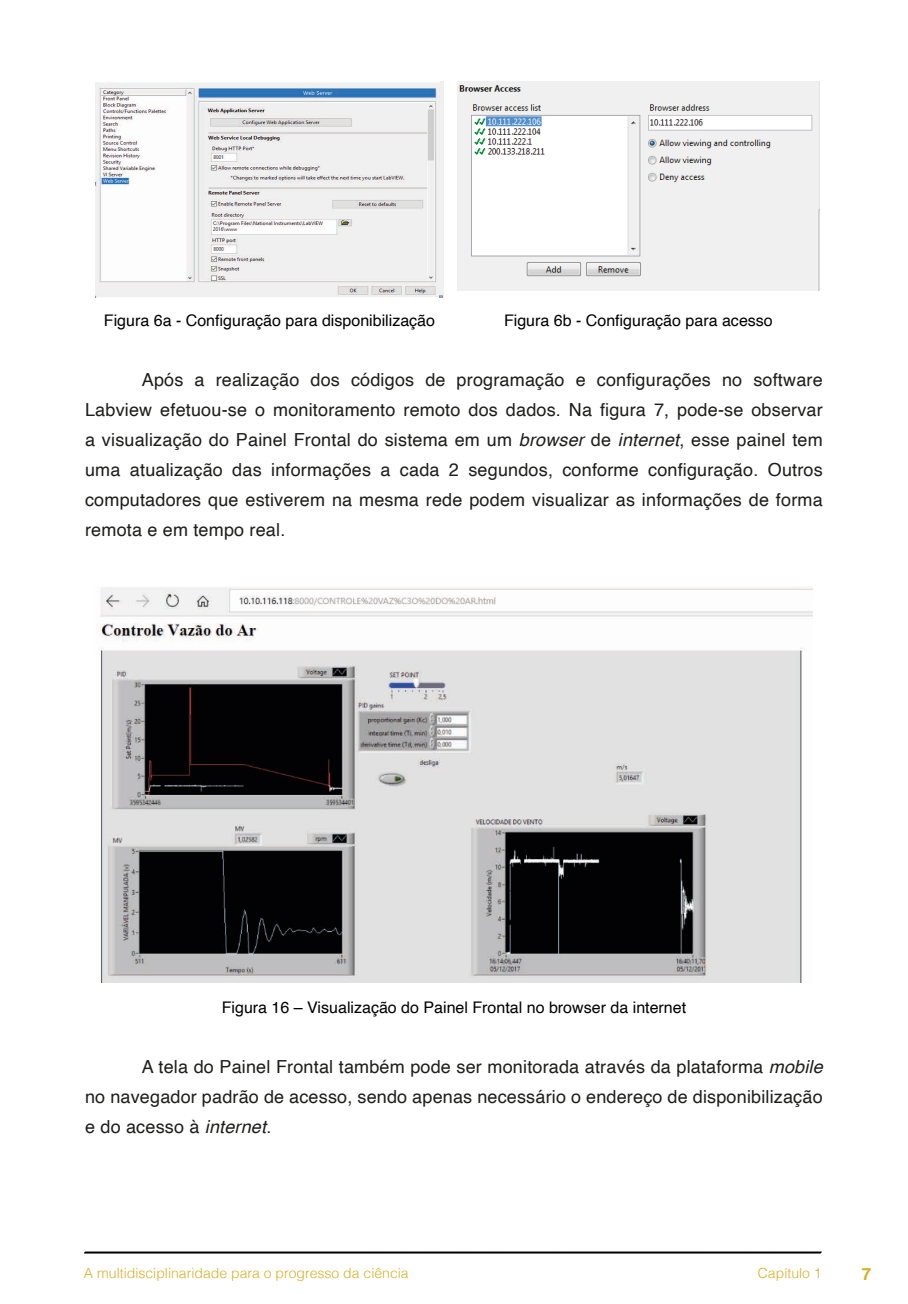
<style>
.page{position:relative;width:908px;height:1304px;background:#fff}
.page>*{position:absolute;margin:0;border:0;box-sizing:border-box;transform-origin:0 0}
.t1{font:18px/30px "Helvetica";letter-spacing:.01em;color:#1d1d1b;text-align:justify}
.t2{font:700 16.8px "Helvetica";color:#d9af2a}
.t3{font:16px "Helvetica";color:#000}
.t4{font:300 14px "Helvetica";color:#d9af2a}
.s1{font-style:italic}
</style>
<div class="page">
<svg style="left:84px;top:1251px;width:737px;height:3px;background:#515151"></svg>
<img style="left:95px;top:82px;width:348px;height:216px">
<img style="left:457px;top:82px;width:362px;height:209px">
<img style="left:95px;top:587px;width:717px;height:395px">
<p class="t3" style="left:104px;top:308px;width:332px">Figura 6a - Configuração para disponibilização</p>
<p class="t3" style="left:503px;top:308px;width:270px">Figura 6b - Configuração para acesso</p>
<p class="t1" style="left:85px;top:365px;width:738px;text-indent:57px">Após a realização dos códigos de programação e configurações no software Labview efetuou-se o monitoramento remoto dos dados. Na figura 7, pode-se observar a visualização do Painel Frontal do sistema em um <span class="s1">browser</span> de <span class="s1">internet</span>, esse painel tem uma atualização das informações a cada 2 segundos, conforme configuração. Outros computadores que estiverem na mesma rede podem visualizar as informações de forma remota e em tempo real.</p>
<p class="t3" style="left:222px;top:995px;width:465px">Figura 16 – Visualização do Painel Frontal no browser da internet</p>
<p class="t1" style="left:85px;top:1052px;width:738px;text-indent:57px">A tela do Painel Frontal também pode ser monitorada através da plataforma <span class="s1">mobile </span>no navegador padrão de acesso, sendo apenas necessário o endereço de disponibilização e do acesso à <span class="s1">internet</span>.</p>
<p class="t4" style="left:84px;top:1261px;width:326px">A multidisciplinaridade para o progresso da ciência</p>
<p class="t4" style="left:757px;top:1261px;width:65px">Capítulo 1</p>
<p class="t2" style="left:861px;top:1264px;width:11px">7</p>
</div>
